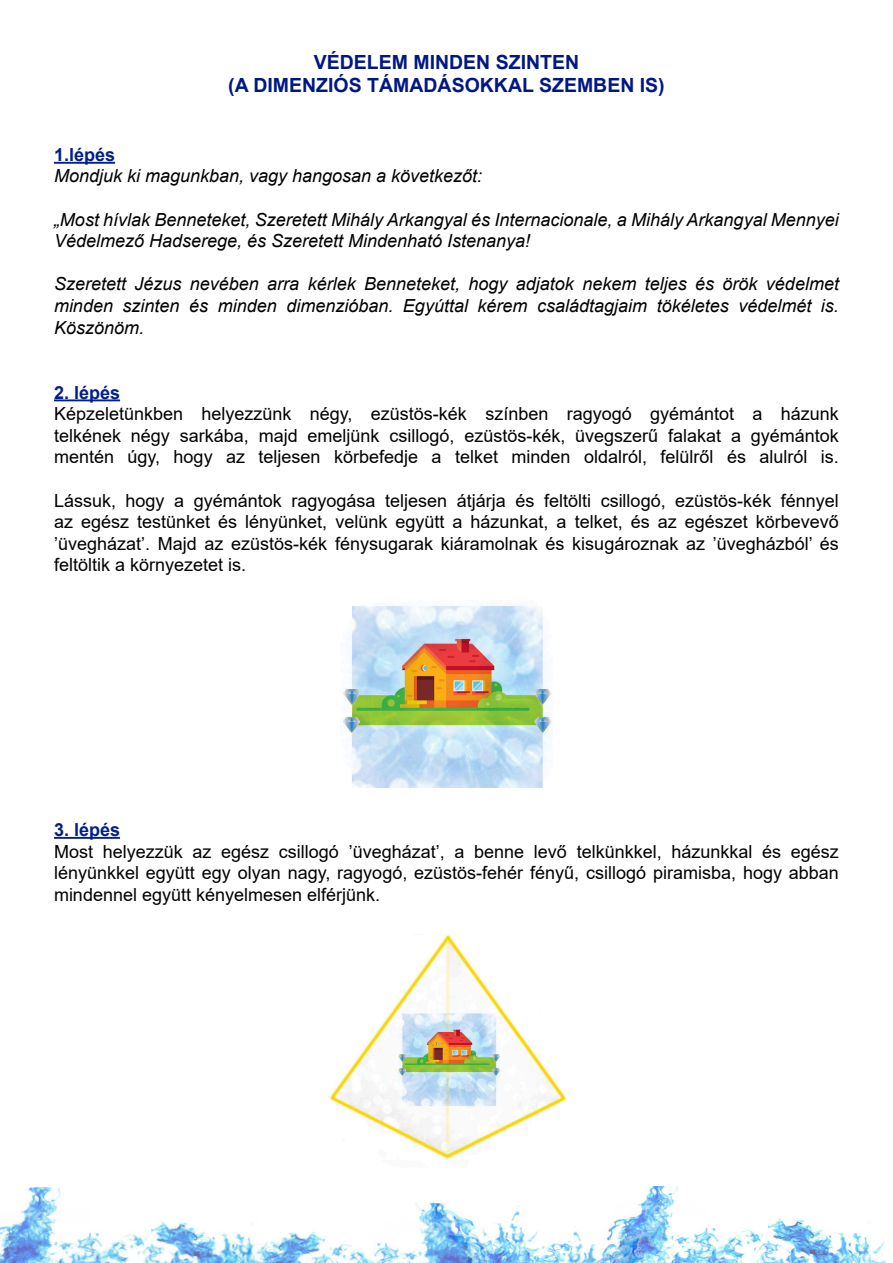
<style>
.page{position:relative;width:893px;height:1263px;background:#fff}
.page>*{position:absolute;margin:0;border:0;box-sizing:border-box;transform-origin:0 0}
.t1{font:700 19.5px/23.4px "Arial";color:#001883;text-align:center}
.t2{font:18px/21.6px "Arial";color:#000;text-align:justify}
.t3{font:italic 18px/21.6px "Arial";color:#000}
.t4{font:700 18px "Arial";color:#001f88}
</style>
<div class="page">
<img style="left:646px;top:1186px;width:241px;height:77px">
<img style="left:300px;top:1196px;width:378px;height:67px">
<img style="left:0;top:1187px;width:300px;height:76px">
<hr style="left:54px;top:162px;width:61px;height:2px;background:#001f88">
<hr style="left:54px;top:399px;width:66px;height:2px;background:#001f88">
<img style="left:343px;top:603px;width:209px;height:185px">
<img style="left:330px;top:934px;width:237px;height:225px">
<hr style="left:54px;top:837px;width:66px;height:2px;background:#001f88">
<p class="t1" style="left:228px;top:52px;width:438px">VÉDELEM MINDEN SZINTEN<br>(A DIMENZIÓS TÁMADÁSOKKAL SZEMBEN IS)</p>
<p class="t4" style="left:54px;top:148px;width:63px">1.lépés</p>
<p class="t3" style="left:54px;top:166px;width:430px">Mondjuk ki magunkban, vagy hangosan a következőt:</p>
<p class="t3" style="left:54px;top:210px;width:786px">„Most hívlak Benneteket, Szeretett Mihály Arkangyal és Internacionale, a Mihály Arkangyal Mennyei<br>Védelmező Hadserege, és Szeretett Mindenható Istenanya!</p>
<p class="t3" style="left:54px;top:275px;width:786px;text-align:justify">Szeretett Jézus nevében arra kérlek Benneteket, hogy adjatok nekem teljes és örök védelmet minden szinten és minden dimenzióban. Egyúttal kérem családtagjaim tökéletes védelmét is.<br>Köszönöm.</p>
<p class="t4" style="left:54px;top:385px;width:68px">2. lépés</p>
<p class="t2" style="left:54px;top:405px;width:786px">Képzeletünkben helyezzünk négy, ezüstös-kék színben ragyogó gyémántot a házunk telkének négy sarkába, majd emeljünk csillogó, ezüstös-kék, üvegszerű falakat a gyémántok mentén úgy, hogy az teljesen körbefedje a telket minden oldalról, felülről és alulról is.</p>
<p class="t2" style="left:54px;top:489px;width:786px">Lássuk, hogy a gyémántok ragyogása teljesen átjárja és feltölti csillogó, ezüstös-kék fénnyel az egész testünket és lényünket, velünk együtt a házunkat, a telket, és az egészet körbevevő ’üvegházat’. Majd az ezüstös-kék fénysugarak kiáramolnak és kisugároznak az ’üvegházból’ és feltöltik a környezetet is.</p>
<p class="t4" style="left:54px;top:823px;width:68px">3. lépés</p>
<p class="t2" style="left:54px;top:840px;width:786px">Most helyezzük az egész csillogó ’üvegházat’, a benne levő telkünkkel, házunkkal és egész lényünkkel együtt egy olyan nagy, ragyogó, ezüstös-fehér fényű, csillogó piramisba, hogy abban mindennel együtt kényelmesen elférjünk.</p>
</div>
